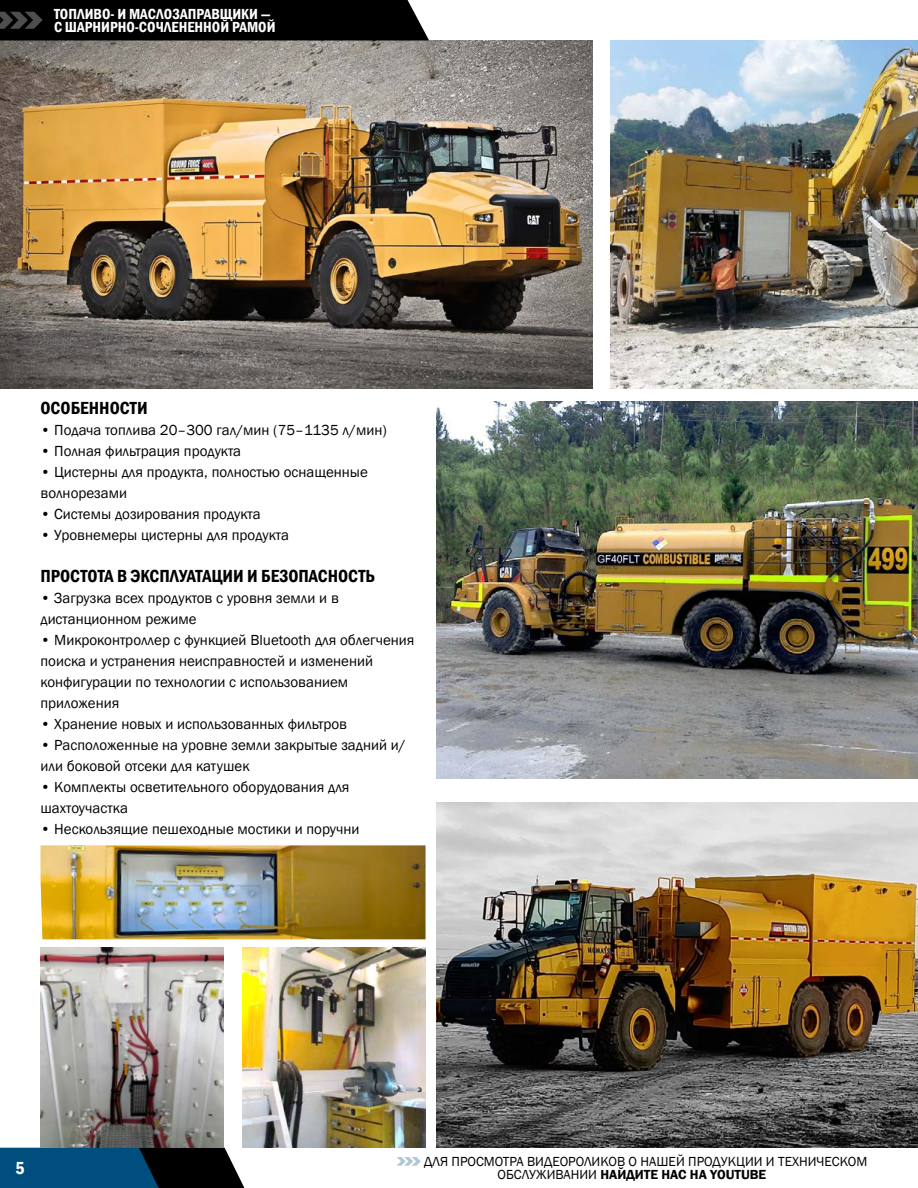
<style>
.page{position:relative;width:918px;height:1188px;background:#fff}
.page>*{position:absolute;margin:0;border:0;box-sizing:border-box;transform-origin:0 0}
.t1{font:600 condensed 18px "Franklin Gothic";color:#000}
.t2{font:600 condensed 18px "Franklin Gothic";color:#fff}
.t3{font:15px/21px "Franklin Gothic";color:#000}
.t4{font:600 condensed 15px/13.5px "Franklin Gothic";color:#fff}
.t5{font:13.5px/13.5px "Franklin Gothic";color:#000}
.s1{font-weight:600}
</style>
<div class="page">
<img style="left:243px;top:947px;width:183px;height:201px">
<img style="left:0;top:40px;width:592px;height:349px">
<svg style="left:0;top:1148px;width:244px;height:40px"></svg>
<svg style="left:397px;top:1157px;width:24px;height:9px"></svg>
<img style="left:610px;top:40px;width:308px;height:349px">
<img style="left:437px;top:402px;width:481px;height:377px">
<img style="left:40px;top:947px;width:183px;height:201px">
<img style="left:40px;top:845px;width:386px;height:94px">
<img style="left:437px;top:802px;width:481px;height:346px">
<div style="left:0;top:0;width:429px;height:40px;background:#000"></div>
<p class="t4" style="left:54px;top:7px;width:223px">ТОПЛИВО- И МАСЛОЗАПРАВЩИКИ —<br>С ШАРНИРНО-СОЧЛЕНЕННОЙ РАМОЙ</p>
<p class="t1" style="left:40px;top:396px;width:109px">ОСОБЕННОСТИ</p>
<p class="t3" style="left:40px;top:420px;width:348px">• Подача топлива 20–300 гал/мин (75–1135 л/мин)</p>
<p class="t3" style="left:40px;top:441px;width:202px">• Полная фильтрация продукта</p>
<p class="t3" style="left:40px;top:462px;width:329px">• Цистерны для продукта, полностью оснащенные волнорезами</p>
<p class="t3" style="left:40px;top:504px;width:222px">• Системы дозирования продукта</p>
<p class="t3" style="left:40px;top:525px;width:250px">• Уровнемеры цистерны для продукта</p>
<p class="t1" style="left:40px;top:564px;width:336px">ПРОСТОТА В ЭКСПЛУАТАЦИИ И БЕЗОПАСНОСТЬ</p>
<p class="t3" style="left:40px;top:588px;width:300px">• Загрузка всех продуктов с уровня земли и в дистанционном режиме</p>
<p class="t3" style="left:40px;top:630px;width:375px">• Микроконтроллер с функцией Bluetooth для облегчения поиска и устранения неисправностей и изменений конфигурации по технологии с использованием приложения</p>
<p class="t3" style="left:40px;top:714px;width:308px">• Хранение новых и использованных фильтров</p>
<p class="t3" style="left:40px;top:735px;width:367px">• Расположенные на уровне земли закрытые задний и/ или боковой отсеки для катушек</p>
<p class="t3" style="left:40px;top:777px;width:311px">• Комплекты осветительного оборудования для шахтоучастка</p>
<p class="t3" style="left:40px;top:819px;width:321px">• Нескользящие пешеходные мостики и поручни</p>
<p class="t2" style="left:16px;top:1156px;width:11px">5</p>
<p class="t5" style="left:498px;top:1155px;width:371px;text-indent:-73px">ДЛЯ ПРОСМОТРА ВИДЕОРОЛИКОВ О НАШЕЙ ПРОДУКЦИИ И ТЕХНИЧЕСКОМ<br>ОБСЛУЖИВАНИИ <span class="s1">НАЙДИТЕ НАС НА YOUTUBE</span></p>
</div>
